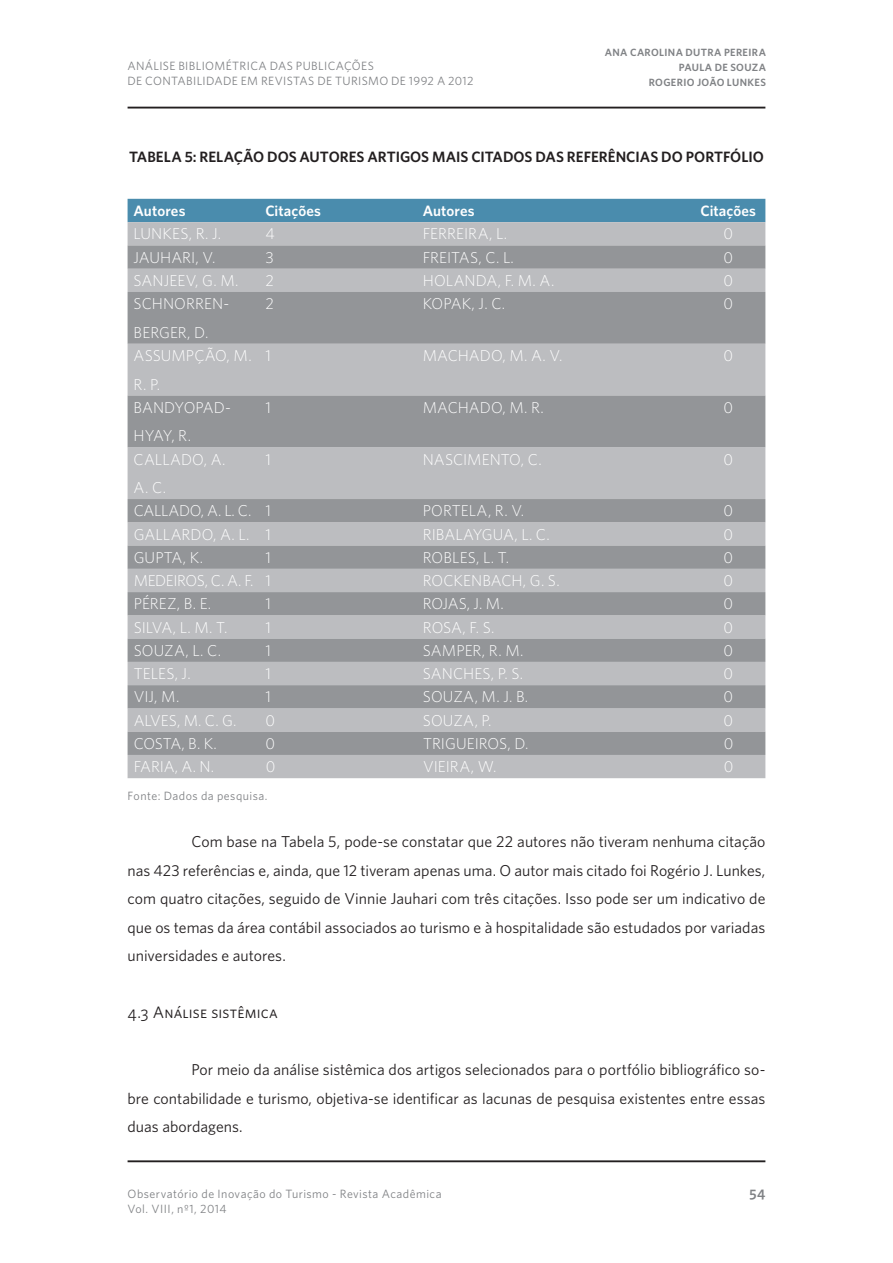
<style>
.page{position:relative;width:893px;height:1263px;background:#fff}
.page>*{position:absolute;margin:0;border:0;box-sizing:border-box;transform-origin:0 0}
.t1{font:16.5px "Whitney Book SC";letter-spacing:.01em;color:#231f20}
.t2{font:15.75px/28.5px "Whitney";color:#231f20;text-align:justify}
.t3{font:300 15.75px/28.5px "Whitney";color:#fff}
.t4{font:300 15.75px "Whitney";letter-spacing:-.025em;color:#fff}
.t5{font:300 15.75px "Whitney";letter-spacing:-.02em;color:#fff}
.t6{font:600 15px "Whitney";letter-spacing:.005em;color:#231f20}
.t7{font:600 15px "Whitney";letter-spacing:.005em;color:#fff}
.t8{font:14.25px "Whitney Semibold SC";color:#808285}
.t9{font:12px/15px "Whitney";letter-spacing:.035em;color:#808285}
.t10{font:600 10.5px "Whitney";letter-spacing:.035em;color:#808285}
</style>
<div class="page">
<hr style="left:128px;top:1160px;width:637px;height:2px;background:#231f20">
<hr style="left:128px;top:107px;width:637px;height:2px;background:#231f20">
<div style="left:128px;top:199px;width:637px;height:23px;background:#4a8cad"></div>
<div style="left:128px;top:222px;width:637px;height:556px;background:#bcbdc0"></div>
<svg style="left:128px;top:245px;width:637px;height:510px;background:#a6a8ab"></svg>
<p class="t9" style="left:128px;top:58px;width:113px">Análise bibliométrica</p>
<p class="t9" style="left:270px;top:58px;width:9px">das</p>
<p class="t9" style="left:296px;top:58px;width:72px">publicações</p>
<p class="t9" style="left:128px;top:73px;width:26px">de contabi</p>
<p class="t9" style="left:197px;top:73px;width:14px">lidade</p>
<p class="t9" style="left:241px;top:73px;width:28px">em revistas</p>
<p class="t9" style="left:317px;top:73px;width:158px">de turismo de 1992 a 2012</p>
<p class="t10" style="left:605px;top:46px;width:155px">ANA CAROLINA DUTRA PEREIRA</p>
<p class="t10" style="left:679px;top:61px;width:87px">PAULA DE SOUZA</p>
<p class="t10" style="left:649px;top:76px;width:118px">ROGERIO JOÃO LUNKES</p>
<p class="t6" style="left:129px;top:147px;width:417px">TABELA 5: RELAÇÃO DOS AUTORES ARTIGOS MAIS CITADOS DAS</p>
<p class="t6" style="left:567px;top:147px;width:198px">REFERÊNCIAS DO PORTFÓLIO</p>
<p class="t7" style="left:134px;top:201px;width:53px">AUTORES</p>
<p class="t7" style="left:265px;top:201px;width:57px">CITAÇÕES</p>
<p class="t7" style="left:423px;top:201px;width:53px">AUTORES</p>
<p class="t7" style="left:700px;top:201px;width:57px">CITAÇÕES</p>
<p class="t3" style="left:134px;top:219px;width:89px">LUNKES, R. J.</p>
<p class="t3" style="left:265px;top:219px;width:11px">4</p>
<p class="t3" style="left:423px;top:219px;width:86px">FERREIRA, L.</p>
<p class="t3" style="left:723px;top:219px;width:11px">0</p>
<p class="t3" style="left:134px;top:243px;width:83px">JAUHARI, V.</p>
<p class="t3" style="left:265px;top:243px;width:10px">3</p>
<p class="t3" style="left:423px;top:243px;width:93px">FREITAS, C. L.</p>
<p class="t3" style="left:723px;top:243px;width:11px">0</p>
<p class="t3" style="left:134px;top:266px;width:106px">SANJEEV, G. M.</p>
<p class="t3" style="left:265px;top:266px;width:10px">2</p>
<p class="t3" style="left:423px;top:266px;width:133px">HOLANDA, F. M. A.</p>
<p class="t3" style="left:723px;top:266px;width:11px">0</p>
<p class="t3" style="left:134px;top:289px;width:97px">SCHNORREN-<br>BERGER, D.</p>
<p class="t3" style="left:265px;top:289px;width:10px">2</p>
<p class="t3" style="left:423px;top:289px;width:84px">KOPAK, J. C.</p>
<p class="t3" style="left:723px;top:289px;width:11px">0</p>
<p class="t3" style="left:134px;top:341px;width:120px">ASSUMPÇÃO, M.<br>R. P.</p>
<p class="t3" style="left:265px;top:341px;width:7px">1</p>
<p class="t3" style="left:423px;top:341px;width:141px">MACHADO, M. A. V.</p>
<p class="t3" style="left:723px;top:341px;width:11px">0</p>
<p class="t3" style="left:134px;top:393px;width:99px">BANDYOPAD-<br>HYAY, R.</p>
<p class="t3" style="left:265px;top:393px;width:7px">1</p>
<p class="t3" style="left:423px;top:393px;width:123px">MACHADO, M. R.</p>
<p class="t3" style="left:723px;top:393px;width:11px">0</p>
<p class="t3" style="left:134px;top:444px;width:93px">CALLADO, A.<br>A. C.</p>
<p class="t3" style="left:265px;top:444px;width:7px">1</p>
<p class="t3" style="left:423px;top:444px;width:120px">NASCIMENTO, C.</p>
<p class="t3" style="left:723px;top:444px;width:11px">0</p>
<p class="t5" style="left:134px;top:502px;width:139px">CALLADO, A. L. C. 1</p>
<p class="t3" style="left:423px;top:496px;width:103px">PORTELA, R. V.</p>
<p class="t3" style="left:723px;top:496px;width:11px">0</p>
<p class="t3" style="left:134px;top:519px;width:139px">GALLARDO, A. L. 1</p>
<p class="t3" style="left:423px;top:519px;width:129px">RIBALAYGUA, L. C.</p>
<p class="t3" style="left:723px;top:519px;width:11px">0</p>
<p class="t3" style="left:134px;top:543px;width:71px">GUPTA, K.</p>
<p class="t3" style="left:266px;top:543px;width:7px">1</p>
<p class="t3" style="left:423px;top:543px;width:88px">ROBLES, L. T.</p>
<p class="t3" style="left:723px;top:543px;width:11px">0</p>
<p class="t4" style="left:134px;top:571px;width:139px">MEDEIROS, C. A. F. 1</p>
<p class="t3" style="left:423px;top:566px;width:138px">ROCKENBACH, G. S.</p>
<p class="t3" style="left:723px;top:566px;width:11px">0</p>
<p class="t3" style="left:134px;top:589px;width:79px">PÉREZ, B. E.</p>
<p class="t3" style="left:266px;top:589px;width:7px">1</p>
<p class="t3" style="left:423px;top:589px;width:82px">ROJAS, J. M.</p>
<p class="t3" style="left:724px;top:589px;width:11px">0</p>
<p class="t3" style="left:134px;top:613px;width:95px">SILVA, L. M. T.</p>
<p class="t3" style="left:266px;top:613px;width:7px">1</p>
<p class="t3" style="left:423px;top:613px;width:73px">ROSA, F. S.</p>
<p class="t3" style="left:724px;top:613px;width:11px">0</p>
<p class="t3" style="left:134px;top:636px;width:89px">SOUZA, L. C.</p>
<p class="t3" style="left:266px;top:636px;width:7px">1</p>
<p class="t3" style="left:423px;top:636px;width:102px">SAMPER, R. M.</p>
<p class="t3" style="left:724px;top:636px;width:11px">0</p>
<p class="t3" style="left:134px;top:659px;width:58px">TELES, J.</p>
<p class="t3" style="left:266px;top:659px;width:7px">1</p>
<p class="t3" style="left:423px;top:659px;width:102px">SANCHES, P. S.</p>
<p class="t3" style="left:724px;top:659px;width:11px">0</p>
<p class="t3" style="left:134px;top:682px;width:47px">VIJ, M.</p>
<p class="t3" style="left:266px;top:682px;width:7px">1</p>
<p class="t3" style="left:423px;top:682px;width:107px">SOUZA, M. J. B.</p>
<p class="t3" style="left:724px;top:682px;width:11px">0</p>
<p class="t3" style="left:134px;top:706px;width:104px">ALVES, M. C. G.</p>
<p class="t3" style="left:266px;top:706px;width:11px">0</p>
<p class="t3" style="left:423px;top:706px;width:70px">SOUZA, P.</p>
<p class="t3" style="left:724px;top:706px;width:11px">0</p>
<p class="t3" style="left:134px;top:729px;width:85px">COSTA, B. K.</p>
<p class="t3" style="left:266px;top:729px;width:11px">0</p>
<p class="t3" style="left:423px;top:729px;width:107px">TRIGUEIROS, D.</p>
<p class="t3" style="left:724px;top:729px;width:11px">0</p>
<p class="t3" style="left:134px;top:752px;width:82px">FARIA, A. N.</p>
<p class="t3" style="left:266px;top:752px;width:11px">0</p>
<p class="t3" style="left:423px;top:752px;width:75px">VIEIRA, W.</p>
<p class="t3" style="left:724px;top:752px;width:11px">0</p>
<p class="t9" style="left:128px;top:788px;width:142px">Fonte: Dados da pesquisa.</p>
<p class="t2" style="left:128px;top:827px;width:639px;text-indent:64px">Com base na Tabela 5, pode-se constatar que 22 autores não tiveram nenhuma citação nas 423 referências e, ainda, que 12 tiveram apenas uma. O autor mais citado foi Rogério J. Lunkes, com quatro citações, seguido de Vinnie Jauhari com três citações. Isso pode ser um indicativo de que os temas da área contábil associados ao turismo e à hospitalidade são estudados por variadas universidades e autores.</p>
<p class="t1" style="left:128px;top:1003px;width:152px">4.3 Análise sistêmica</p>
<p class="t2" style="left:128px;top:1055px;width:639px;text-indent:64px">Por meio da análise sistêmica dos artigos selecionados para o portfólio bibliográfico so&shy;bre contabilidade e turismo, objetiva-se identificar as lacunas de pesquisa existentes entre essas duas abordagens.</p>
<p class="t9" style="left:128px;top:1186px;width:316px">Observatório de Inovação do Turismo - Revista Acadêmica<br>Vol. VIII, nº1, 2014</p>
<p class="t8" style="left:749px;top:1183px;width:18px">54</p>
</div>
